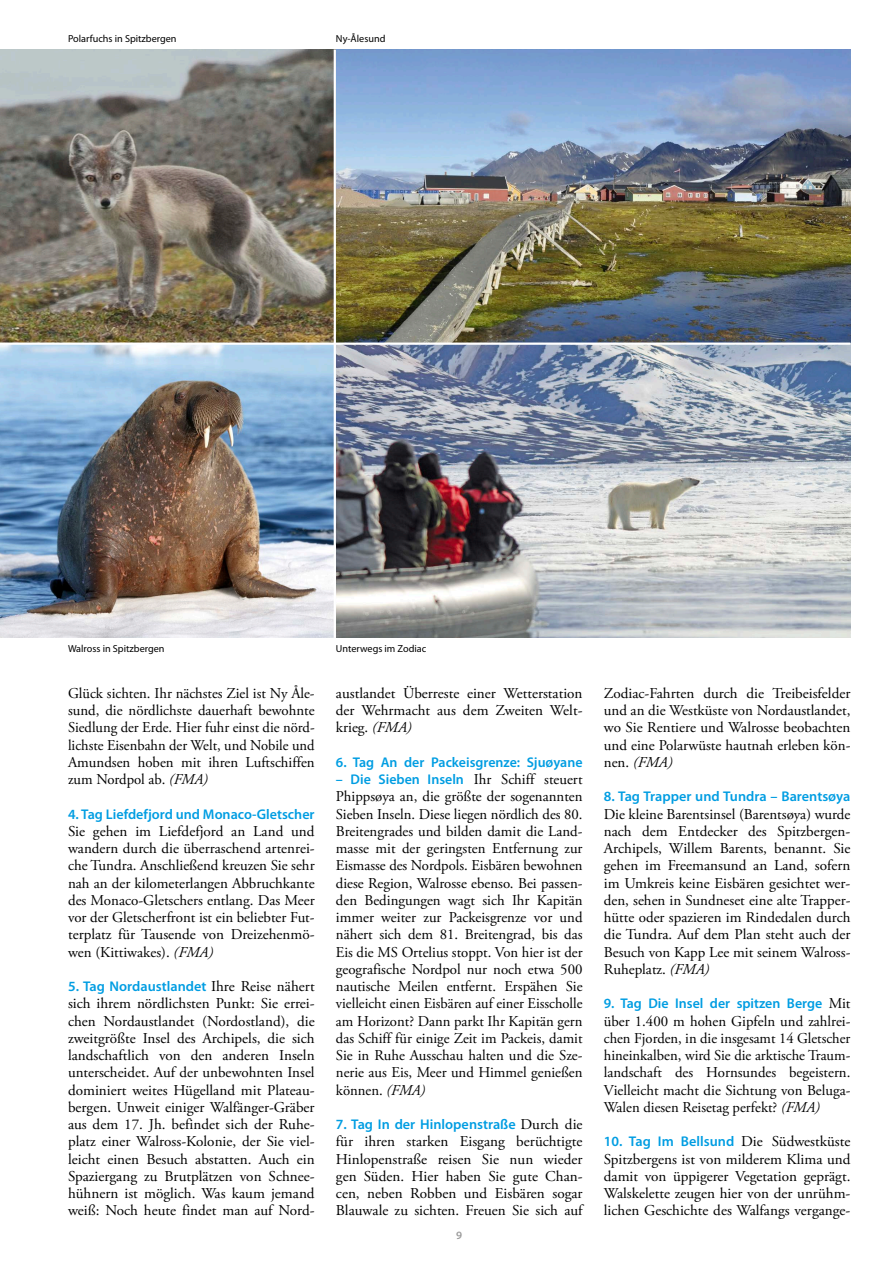
<style>
.page{position:relative;width:893px;height:1263px;background:#fff}
.page>*{position:absolute;margin:0;border:0;box-sizing:border-box;transform-origin:0 0}
.t1{font:15px/17.2px "Adobe Garamond Pro";color:#000;text-align:justify}
.t2{font:600 14.1px "Myriad Pro";color:#009de2}
.t3{font:600 11.25px "Myriad Pro";color:#9c9c9c}
.t4{font:10.2px "Myriad Pro";color:#000}
.s1{font-style:italic}
.s2{font-family:"Adobe Garamond Pro";font-weight:400;font-size:15px;color:#000}
</style>
<div class="page">
<img style="left:1px;top:49px;width:849px;height:589px">
<img style="left:0;top:49px;width:1px;height:589px">
<hr style="left:334px;top:49px;width:2px;height:589px;background:#fff">
<hr style="left:0;top:342px;width:850px;height:3px;background:#fff">
<p class="t4" style="left:68px;top:33px;width:110px">Polarfuchs in Spitzbergen</p>
<p class="t4" style="left:336px;top:33px;width:51px">Ny-Ålesund</p>
<p class="t4" style="left:68px;top:643px;width:98px">Walross in Spitzbergen</p>
<p class="t1" style="left:68px;top:685px;width:248px">Glück sichten. Ihr nächstes Ziel ist Ny Åle&shy;sund, die nördlichste dauerhaft bewohnte Siedlung der Erde. Hier fuhr einst die nörd&shy;lichste Eisenbahn der Welt, und Nobile und Amundsen hoben mit ihren Luftschiffen zum Nordpol ab. <span class="s1">(FMA)</span></p>
<p class="t2" style="left:68px;top:806px;width:248px">4. Tag Liefdefjord und Monaco-Gletscher</p>
<p class="t1" style="left:68px;top:823px;width:248px">Sie gehen im Liefdefjord an Land und wandern durch die überraschend artenrei&shy;che Tundra. Anschließend kreuzen Sie sehr nah an der kilometerlangen Abbruchkante des Monaco-Gletschers entlang. Das Meer vor der Gletscherfront ist ein beliebter Fut&shy;terplatz für Tausende von Dreizehenmö&shy;wen (Kittiwakes). <span class="s1">(FMA)</span></p>
<p class="t2" style="left:68px;top:978px;width:248px">5. Tag Nordaustlandet <span class="s2">Ihre Reise nähert</span></p>
<p class="t1" style="left:68px;top:995px;width:248px">sich ihrem nördlichsten Punkt: Sie errei&shy;chen Nordaustlandet (Nordostland), die zweitgrößte Insel des Archipels, die sich landschaftlich von den anderen Inseln unterscheidet. Auf der unbewohnten Insel dominiert weites Hügelland mit Plateau&shy;bergen. Unweit einiger Walfänger-Gräber aus dem 17. Jh. befindet sich der Ruhe&shy;platz einer Walross-Kolonie, der Sie viel&shy;leicht einen Besuch abstatten. Auch ein Spaziergang zu Brutplätzen von Schnee&shy;hühnern ist möglich. Was kaum jemand weiß: Noch heute findet man auf Nord-</p>
<p class="t4" style="left:336px;top:643px;width:92px">Unterwegs im Zodiac</p>
<p class="t1" style="left:336px;top:685px;width:248px">austlandet Überreste einer Wetterstation der Wehrmacht aus dem Zweiten Welt&shy;krieg. <span class="s1">(FMA)</span></p>
<p class="t2" style="left:336px;top:754px;width:248px">6. Tag An der Packeisgrenze: Sjuøyane</p>
<p class="t2" style="left:336px;top:771px;width:248px">– Die Sieben Inseln <span class="s2">Ihr Schiff steuert</span></p>
<p class="t1" style="left:336px;top:788px;width:248px">Phippsøya an, die größte der sogenannten Sieben Inseln. Diese liegen nördlich des 80.<br>Breitengrades und bilden damit die Land&shy;masse mit der geringsten Entfernung zur Eismasse des Nordpols. Eisbären bewohnen diese Region, Walrosse ebenso. Bei passen&shy;den Bedingungen wagt sich Ihr Kapitän immer weiter zur Packeisgrenze vor und nähert sich dem 81. Breitengrad, bis das Eis die MS Ortelius stoppt. Von hier ist der geografische Nordpol nur noch etwa 500 nautische Meilen entfernt. Erspähen Sie vielleicht einen Eisbären auf einer Eisscholle am Horizont? Dann parkt Ihr Kapitän gern das Schiff für einige Zeit im Packeis, damit Sie in Ruhe Ausschau halten und die Sze&shy;nerie aus Eis, Meer und Himmel genießen können. <span class="s1">(FMA)</span></p>
<p class="t2" style="left:336px;top:1116px;width:248px">7. Tag In der Hinlopenstraße <span class="s2">Durch die</span></p>
<p class="t1" style="left:336px;top:1133px;width:248px">für ihren starken Eisgang berüchtigte Hinlopenstraße reisen Sie nun wieder gen Süden. Hier haben Sie gute Chan&shy;cen, neben Robben und Eisbären sogar Blauwale zu sichten. Freuen Sie sich auf</p>
<p class="t3" style="left:456px;top:1229px;width:8px">9</p>
<p class="t1" style="left:604px;top:685px;width:248px">Zodiac-Fahrten durch die Treibeisfelder und an die Westküste von Nordaustlandet, wo Sie Rentiere und Walrosse beobachten und eine Polarwüste hautnah erleben kön&shy;nen. <span class="s1">(FMA)</span></p>
<p class="t2" style="left:604px;top:789px;width:248px">8. Tag Trapper und Tundra – Barentsøya</p>
<p class="t1" style="left:604px;top:806px;width:248px">Die kleine Barentsinsel (Barentsøya) wurde nach dem Entdecker des Spitzbergen-Archipels, Willem Barents, benannt. Sie gehen im Freemansund an Land, sofern im Umkreis keine Eisbären gesichtet wer&shy;den, sehen in Sundneset eine alte Trapper&shy;hütte oder spazieren im Rindedalen durch die Tundra. Auf dem Plan steht auch der Besuch von Kapp Lee mit seinem Walross-Ruheplatz. <span class="s1">(FMA)</span></p>
<p class="t2" style="left:604px;top:996px;width:248px">9. Tag Die Insel der spitzen Berge <span class="s2">Mit</span></p>
<p class="t1" style="left:604px;top:1013px;width:248px">über 1.400 m hohen Gipfeln und zahlrei&shy;chen Fjorden, in die insgesamt 14 Gletscher hineinkalben, wird Sie die arktische Traum&shy;landschaft des Hornsundes begeistern.<br>Vielleicht macht die Sichtung von Beluga-Walen diesen Reisetag perfekt? <span class="s1">(FMA)</span></p>
<p class="t2" style="left:604px;top:1134px;width:248px">10. Tag Im Bellsund <span class="s2">Die Südwestküste</span></p>
<p class="t1" style="left:604px;top:1151px;width:248px">Spitzbergens ist von milderem Klima und damit von üppigerer Vegetation geprägt.<br>Walskelette zeugen hier von der unrühm&shy;lichen Geschichte des Walfangs vergange-</p>
</div>
